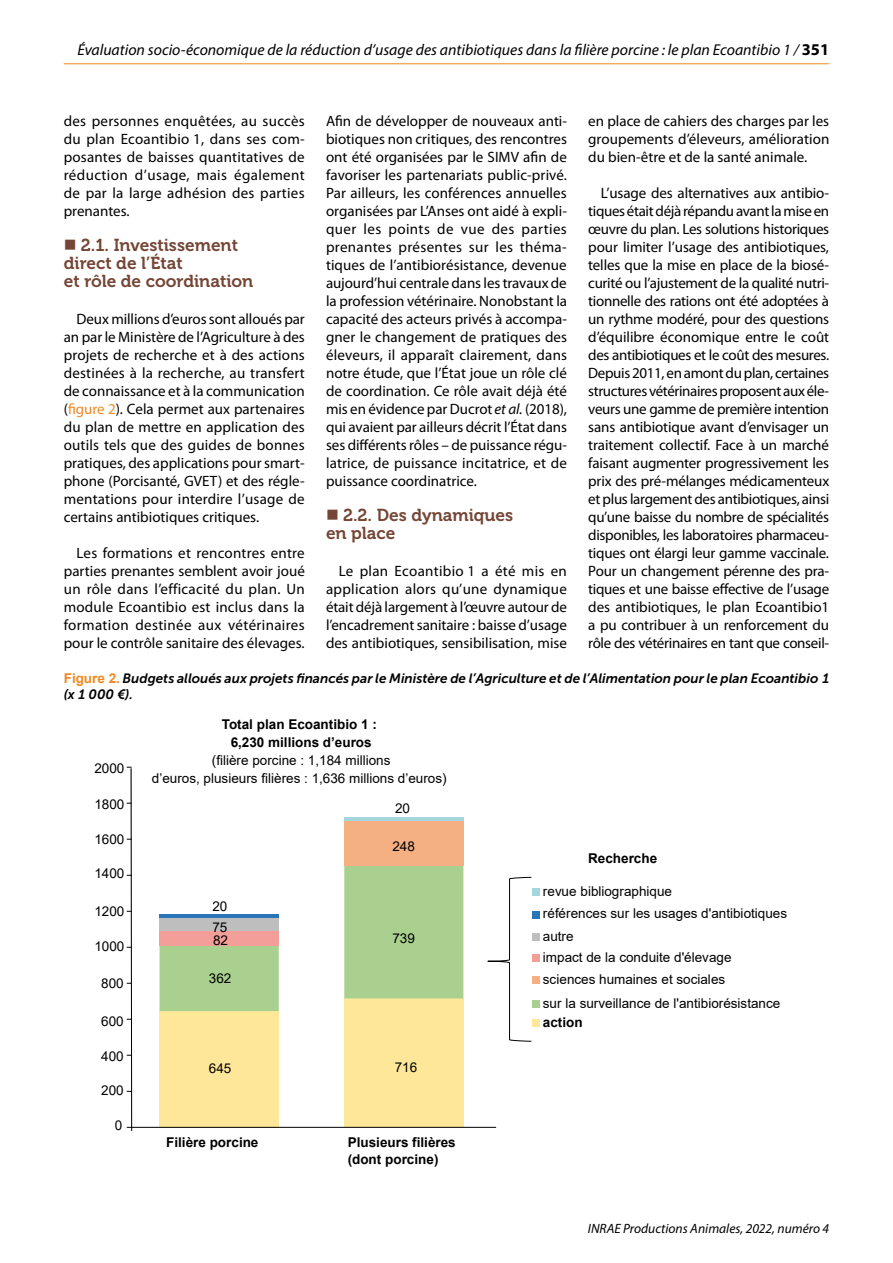
<style>
.page{position:relative;width:893px;height:1263px;background:#fff}
.page>*{position:absolute;margin:0;border:0;box-sizing:border-box;transform-origin:0 0}
.t1{font:17.25px/18px "Museo 700";color:#754636}
.t2{font:italic 15.75px "Myriad Pro";color:#000}
.t3{font:15px/18px "Myriad Pro";color:#000;text-align:justify}
.t4{font:13.5px/22.4px "Arial";color:#000}
.t5{font:italic 13.5px/15.8px "Museo Sans 700";color:#000}
.t6{font:700 13.5px/16.2px "Arial";color:#000}
.t7{font:italic 13.5px "Myriad Pro";color:#000}
.s1{font-weight:700;font-style:normal;font-size:16.5px}
.s2{font-style:italic}
.s3{color:#f18922}
.s4{font-family:"Arial";font-weight:700;font-style:normal;color:#f18922}
</style>
<div class="page">
<hr style="left:64px;top:63px;width:765px;height:1px;background:#f18922">
<div style="left:160px;top:1011px;width:119px;height:116px;background:#ffe799"></div>
<div style="left:344px;top:998px;width:119px;height:129px;background:#ffe799"></div>
<svg style="left:160px;top:865px;width:303px;height:146px"></svg>
<div style="left:344px;top:821px;width:119px;height:44px;background:#f4b083"></div>
<div style="left:160px;top:931px;width:119px;height:15px;background:#f49e99"></div>
<div style="left:160px;top:918px;width:119px;height:13px;background:#bebebe"></div>
<hr style="left:160px;top:914px;width:119px;height:4px;background:#2975b7">
<hr style="left:344px;top:817px;width:119px;height:4px;background:#a4d7dd">
<hr style="left:127px;top:1127px;width:369px;height:1px;background:#000">
<div style="left:532px;top:888px;width:8px;height:8px;background:#a4d7dd"></div>
<div style="left:532px;top:911px;width:8px;height:7px;background:#2975b7"></div>
<div style="left:532px;top:933px;width:8px;height:8px;background:#bebebe"></div>
<div style="left:532px;top:954px;width:8px;height:7px;background:#f49e99"></div>
<div style="left:532px;top:976px;width:8px;height:8px;background:#f4b083"></div>
<div style="left:532px;top:1000px;width:8px;height:8px;background:#a9d08e"></div>
<div style="left:532px;top:1019px;width:8px;height:8px;background:#ffe799"></div>
<svg style="left:127px;top:767px;width:5px;height:364px"></svg>
<svg style="left:487px;top:876px;width:45px;height:166px"></svg>
<p class="t2" style="left:77px;top:40px;width:753px">Évaluation socio-économique de la réduction d’usage des antibiotiques dans la filière porcine : le plan Ecoantibio 1 / <span class="s1">351</span></p>
<p class="t3" style="left:326px;top:112px;width:243px">Afin de développer de nouveaux anti&shy;biotiques non critiques, des rencontres ont été organisées par le SIMV afin de favoriser les partenariats public-privé.<br>Par ailleurs, les conférences annuelles organisées par L’Anses ont aidé à expli&shy;quer les points de vue des parties prenantes présentes sur les théma&shy;tiques de l’antibiorésistance, devenue aujourd’hui centrale dans les travaux de la profession vétérinaire. Nonobstant la capacité des acteurs privés à accompa&shy;gner le changement de pratiques des éleveurs, il apparaît clairement, dans notre étude, que l’État joue un rôle clé de coordination. Ce rôle avait déjà été mis en évidence par Ducrot <span class="s2">et al.</span> (2018), qui avaient par ailleurs décrit l’État dans ses différents rôles – de puissance régu&shy;latrice, de puissance incitatrice, et de puissance coordinatrice.</p>
<p class="t1" style="left:326px;top:506px;width:189px;text-indent:17px">2.2. Des dynamiques en place</p>
<p class="t3" style="left:326px;top:562px;width:243px;text-indent:13px">Le plan Ecoantibio 1 a été mis en application alors qu’une dynamique était déjà largement à l’œuvre autour de l’encadrement sanitaire : baisse d’usage des antibiotiques, sensibilisation, mise</p>
<p class="t3" style="left:64px;top:112px;width:243px">des personnes enquêtées, au succès du plan Ecoantibio 1, dans ses com&shy;posantes de baisses quantitatives de réduction d’usage, mais également de par la large adhésion des parties prenantes.</p>
<p class="t1" style="left:64px;top:236px;width:191px;text-indent:17px">2.1. Investissement direct de l’État<br>et rôle de coordination</p>
<p class="t3" style="left:64px;top:310px;width:243px;text-indent:13px">Deux millions d’euros sont alloués par an par le Ministère de l’Agriculture à des projets de recherche et à des actions destinées à la recherche, au transfert de connaissance et à la communication (<span class="s3">figure 2</span>). Cela permet aux partenaires du plan de mettre en application des outils tels que des guides de bonnes pratiques, des applications pour smart&shy;phone (Porcisanté, GVET) et des régle&shy;mentations pour interdire l’usage de certains antibiotiques critiques.</p>
<p class="t3" style="left:64px;top:544px;width:243px;text-indent:13px">Les formations et rencontres entre parties prenantes semblent avoir joué un rôle dans l’efficacité du plan. Un module Ecoantibio est inclus dans la formation destinée aux vétérinaires pour le contrôle sanitaire des élevages.</p>
<p class="t3" style="left:588px;top:112px;width:243px">en place de cahiers des charges par les groupements d’éleveurs, amélioration du bien-être et de la santé animale.</p>
<p class="t3" style="left:588px;top:184px;width:243px;text-indent:13px">L’usage des alternatives aux antibio&shy;tiques était déjà répandu avant la mise en œuvre du plan. Les solutions historiques pour limiter l’usage des antibiotiques, telles que la mise en place de la biosé&shy;curité ou l’ajustement de la qualité nutri&shy;tionnelle des rations ont été adoptées à un rythme modéré, pour des questions d’équilibre économique entre le coût des antibiotiques et le coût des mesures.<br>Depuis 2011, en amont du plan, certaines structures vétérinaires proposent aux éle&shy;veurs une gamme de première intention sans antibiotique avant d’envisager un traitement collectif. Face à un marché faisant augmenter progressivement les prix des pré-mélanges médicamenteux et plus largement des antibiotiques, ainsi qu’une baisse du nombre de spécialités disponibles, les laboratoires pharmaceu&shy;tiques ont élargi leur gamme vaccinale.<br>Pour un changement pérenne des pra&shy;tiques et une baisse effective de l’usage des antibiotiques, le plan Ecoantibio1 a pu contribuer à un renforcement du rôle des vétérinaires en tant que conseil-</p>
<p class="t5" style="left:64px;top:671px;width:767px"><span class="s4">Figure 2.</span> Budgets alloués aux projets financés par le Ministère de l’Agriculture et de l’Alimentation pour le plan Ecoantibio 1 (x 1 000 €).</p>
<p class="t4" style="left:94px;top:757px;width:32px">2000</p>
<p class="t4" style="left:94px;top:793px;width:32px">1800</p>
<p class="t4" style="left:94px;top:828px;width:32px">1600</p>
<p class="t4" style="left:94px;top:862px;width:32px">1400</p>
<p class="t4" style="left:94px;top:900px;width:32px">1200</p>
<p class="t4" style="left:94px;top:935px;width:32px">1000</p>
<p class="t4" style="left:101px;top:972px;width:24px">800</p>
<p class="t4" style="left:101px;top:1010px;width:24px">600</p>
<p class="t4" style="left:101px;top:1045px;width:24px">400</p>
<p class="t4" style="left:101px;top:1079px;width:24px">200</p>
<p class="t4" style="left:115px;top:1114px;width:9px">0</p>
<p class="t6" style="left:222px;top:716px;width:157px;line-height:18px;text-align:center">Total plan Ecoantibio 1 :<br>6,230 millions d’euros</p>
<p class="t4" style="left:152px;top:752px;width:296px;line-height:18px;text-align:center">(filière porcine : 1,184 millions<br>d’euros, plusieurs filières : 1,636 millions d’euros)</p>
<p class="t4" style="left:395px;top:797px;width:17px">20</p>
<p class="t4" style="left:212px;top:895px;width:17px">20</p>
<p class="t4" style="left:212px;top:916px;width:17px">75</p>
<p class="t4" style="left:213px;top:929px;width:17px">82</p>
<p class="t4" style="left:209px;top:967px;width:24px">362</p>
<p class="t4" style="left:392px;top:835px;width:24px">248</p>
<p class="t4" style="left:392px;top:926px;width:24px">739</p>
<p class="t4" style="left:209px;top:1057px;width:24px">645</p>
<p class="t4" style="left:395px;top:1056px;width:24px">716</p>
<p class="t6" style="left:166px;top:1135px;width:94px">Filière porcine</p>
<p class="t6" style="left:348px;top:1135px;width:110px">Plusieurs filières (dont porcine)</p>
<p class="t6" style="left:588px;top:850px;width:71px">Recherche</p>
<p class="t4" style="left:543px;top:880px;width:246px">revue bibliographique<br>références sur les usages d'antibiotiques autre</p>
<p class="t4" style="left:543px;top:945px;width:190px">impact de la conduite d'élevage sciences humaines et sociales</p>
<p class="t4" style="left:543px;top:992px;width:239px">sur la surveillance de l'antibiorésistance</p>
<p class="t6" style="left:543px;top:1014px;width:41px">action</p>
<p class="t7" style="left:588px;top:1220px;width:243px">INRAE Productions Animales, 2022, numéro 4</p>
</div>
